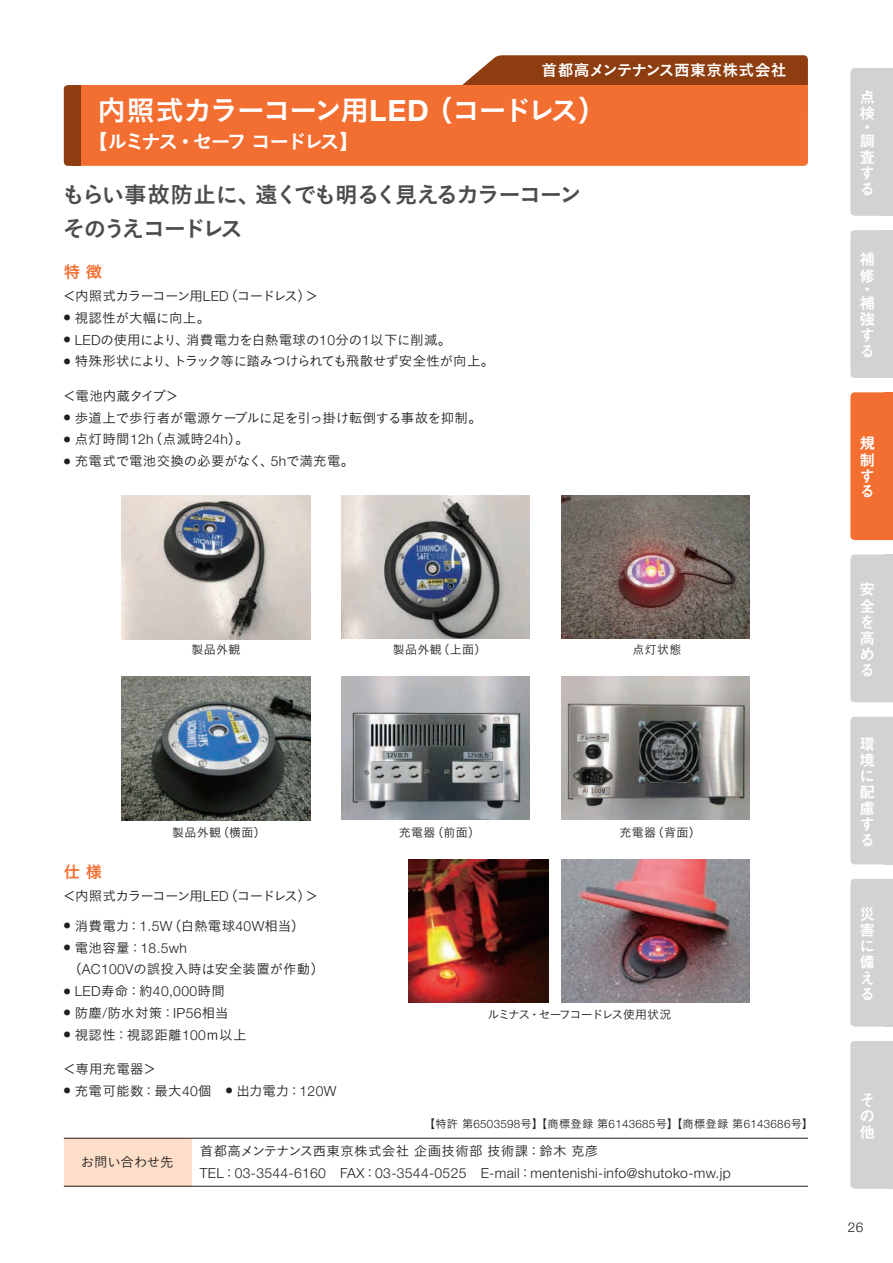
<style>
.page{position:relative;width:893px;height:1263px;background:#fff}
.page>*{position:absolute;margin:0;border:0;box-sizing:border-box;transform-origin:0 0}
.t1{font:28.5px "Koburina Go Std W6";letter-spacing:-.06em;color:#fff}
.t2{font:22.5px/34.5px "Koburina Go Std W6";letter-spacing:-.09em;color:#4b4c4d}
.t3{font:19.95px "Koburina Go Std W6";letter-spacing:-.145em;color:#fff}
.t4{font:16.5px "Koburina Go Std W6";color:#f36e31}
.t5{font:15.75px/15.9px "Midashi Go Pro MB31";color:#fff;text-align:justify}
.t6{font:15.75px "Koburina Go Std W6";letter-spacing:.025em;color:#fff}
.t7{font:300 13.95px "Helvetica Neue LT Std";letter-spacing:.025em;color:#231f20}
.t8{font:13.5px "Koburina Go Std W3";letter-spacing:-.01em;color:#231f20}
.t9{font:13.5px "Koburina Go Std W3";letter-spacing:.025em;color:#231f20}
.t10{font:13.5px "Koburina Go Std W3";letter-spacing:-.065em;color:#231f20}
.t11{font:13.5px "Koburina Go Std W3";letter-spacing:.01em;color:#231f20}
.t12{font:13.5px "Koburina Go Std W3";letter-spacing:-.04em;color:#231f20}
.t13{font:300 13.5px "Helvetica Neue";color:#231f20}
.t14{font:12px "Koburina Go Std W3";letter-spacing:.025em;color:#231f20}
.t15{font:12px "Koburina Go Std W3";letter-spacing:-.12em;color:#231f20}
.t16{font:11.25px "Koburina Go Std W3";letter-spacing:.025em;color:#231f20}
.s1{font-family:"Helvetica Neue LT Std";font-weight:700;font-size:29.4px}
.s2{font-family:"Helvetica Neue LT Std";font-weight:300;font-size:13.95px}
.s3{font-family:"Koburina Go Std W3";font-weight:400;font-size:13.5px}
.s4{font-family:"Helvetica Neue LT Std";font-weight:300;font-size:11.55px}
</style>
<div class="page">
<svg style="left:462px;top:55px;width:346px;height:30px;background:#94491d"></svg>
<div style="left:75px;top:85px;width:733px;height:81px;background:#f36e31;border-radius:4px"></div>
<div style="left:64px;top:85px;width:17px;height:81px;background:#8d3d0f;border-radius:4px"></div>
<div style="left:64px;top:1138px;width:127px;height:48px;background:#fddec9"></div>
<hr style="left:64px;top:1186px;width:127px;height:1px;background:#231f20">
<hr style="left:191px;top:1186px;width:617px;height:1px;background:#231f20">
<hr style="left:64px;top:1138px;width:127px;height:1px;background:#231f20">
<hr style="left:191px;top:1138px;width:617px;height:1px;background:#231f20">
<img style="left:122px;top:676px;width:188px;height:144px">
<img style="left:562px;top:495px;width:188px;height:143px">
<img style="left:341px;top:495px;width:189px;height:143px">
<img style="left:341px;top:676px;width:189px;height:143px">
<img style="left:408px;top:859px;width:141px;height:144px">
<img style="left:562px;top:676px;width:188px;height:143px">
<img style="left:562px;top:859px;width:188px;height:144px">
<img style="left:122px;top:495px;width:188px;height:144px">
<div style="left:850px;top:68px;width:34px;height:148px;background:#d1d2d4"></div>
<div style="left:884px;top:68px;width:9px;height:148px;background:#d1d2d4"></div>
<div style="left:850px;top:230px;width:34px;height:148px;background:#d1d2d4"></div>
<div style="left:884px;top:230px;width:9px;height:148px;background:#d1d2d4"></div>
<div style="left:850px;top:392px;width:34px;height:148px;background:#f36e31"></div>
<div style="left:884px;top:392px;width:9px;height:148px;background:#f36e31"></div>
<div style="left:850px;top:554px;width:34px;height:148px;background:#d1d2d4"></div>
<div style="left:884px;top:554px;width:9px;height:148px;background:#d1d2d4"></div>
<div style="left:850px;top:717px;width:34px;height:147px;background:#d1d2d4"></div>
<div style="left:884px;top:717px;width:9px;height:147px;background:#d1d2d4"></div>
<div style="left:850px;top:879px;width:34px;height:147px;background:#d1d2d4"></div>
<div style="left:884px;top:879px;width:9px;height:147px;background:#d1d2d4"></div>
<div style="left:850px;top:1041px;width:34px;height:148px;background:#d1d2d4"></div>
<div style="left:884px;top:1041px;width:9px;height:148px;background:#d1d2d4"></div>
<p class="t6" style="left:541px;top:58px;width:247px">首都高メンテナンス西東京株式会社</p>
<h1 class="t1" style="left:97px;top:88px;width:511px">内照式カラーコーン用<span class="s1">LED</span> （コードレス）</h1>
<h3 class="t3" style="left:88px;top:126px;width:273px">【ルミナス・セーフコードレス】</h3>
<h2 class="t2" style="left:62px;top:178px;width:521px">もらい事故防止に、遠くでも明るく見えるカラーコーンそのうえコードレス</h2>
<p class="t4" style="left:64px;top:259px;width:40px">特徴</p>
<p class="t10" style="left:63px;top:286px;width:257px">＜内照式カラーコーン用<span class="s2">LED</span>（コードレス）＞</p>
<p class="t11" style="left:64px;top:307px;width:148px"><sup>●</sup> 視認性が大幅に向上。</p>
<p class="t8" style="left:64px;top:329px;width:389px"><sup>●</sup> <span class="s2">LED</span>の使用により、消費電力を白熱電球の<span class="s2">10</span>分の<span class="s2">1</span>以下に削減。</p>
<p class="t12" style="left:64px;top:351px;width:432px"><sup>●</sup> 特殊形状により、トラック等に踏みつけられても飛散せず安全性が向上。</p>
<p class="t8" style="left:63px;top:386px;width:117px">＜電池内蔵タイプ＞</p>
<p class="t8" style="left:64px;top:407px;width:420px"><sup>●</sup> 歩道上で歩行者が電源ケーブルに足を引っ掛け転倒する事故を抑制。</p>
<p class="t8" style="left:64px;top:429px;width:187px"><sup>●</sup> 点灯時間<span class="s2">12h</span>（点滅時<span class="s2">24h</span>）。</p>
<p class="t11" style="left:64px;top:451px;width:292px"><sup>●</sup> 充電式で電池交換の必要がなく、<span class="s2">5h</span>で満充電。</p>
<p class="t14" style="left:192px;top:641px;width:50px">製品外観</p>
<p class="t14" style="left:393px;top:641px;width:95px">製品外観（上面）</p>
<p class="t14" style="left:633px;top:641px;width:50px">点灯状態</p>
<p class="t14" style="left:172px;top:823px;width:95px">製品外観（横面）</p>
<p class="t14" style="left:399px;top:823px;width:83px">充電器（前面）</p>
<p class="t14" style="left:619px;top:823px;width:83px">充電器（背面）</p>
<p class="t4" style="left:64px;top:859px;width:40px">仕様</p>
<p class="t10" style="left:63px;top:885px;width:257px">＜内照式カラーコーン用<span class="s2">LED</span>（コードレス）＞</p>
<p class="t9" style="left:64px;top:916px;width:242px"><sup>●</sup> 消費電力：<span class="s2">1.5W</span>（白熱電球<span class="s2">40W</span>相当）</p>
<p class="t7" style="left:64px;top:939px;width:125px"><sup>●</sup> <span class="s3">電池容量：</span>18.5wh</p>
<p class="t9" style="left:68px;top:959px;width:258px">（<span class="s2">AC100V</span>の誤投入時は安全装置が作動）</p>
<p class="t7" style="left:64px;top:983px;width:163px"><sup>●</sup> LED<span class="s3">寿命：約</span>40,000<span class="s3">時間</span></p>
<p class="t8" style="left:64px;top:1003px;width:166px"><sup>●</sup> 防塵<span class="s2">/</span>防水対策：<span class="s2">IP56</span>相当</p>
<p class="t9" style="left:64px;top:1024px;width:184px"><sup>●</sup> 視認性：視認距離<span class="s2">100</span>ｍ以上</p>
<p class="t8" style="left:63px;top:1059px;width:95px">＜専用充電器＞</p>
<p class="t9" style="left:64px;top:1081px;width:274px"><sup>●</sup> 充電可能数：最大<span class="s2">40</span>個　<sup>●</sup> 出力電力：<span class="s2">120W</span></p>
<p class="t15" style="left:487px;top:1006px;width:185px">ルミナス・セーフコードレス使用状況</p>
<p class="t16" style="left:424px;top:1116px;width:391px">【特許第<span class="s4">6503598</span>号】【商標登録第<span class="s4">6143685</span>号】【商標登録第<span class="s4">6143686</span>号】</p>
<p class="t8" style="left:81px;top:1152px;width:94px">お問い合わせ先</p>
<p class="t9" style="left:200px;top:1141px;width:400px">首都高メンテナンス西東京株式会社企画技術部技術課：鈴木克彦</p>
<p class="t7" style="left:200px;top:1165px;width:532px">TEL<span class="s3">：</span>03-3544-6160 FAX<span class="s3">：</span>03-3544-0525 E-mail<span class="s3">：</span>mentenishi-info@shutoko-mw.jp</p>
<p class="t5" style="left:860px;top:87px;width:17px">点検</p>
<p class="t5" style="left:860px;top:118px;width:16px;line-height:13.8px">・調</p>
<p class="t5" style="left:860px;top:147px;width:16px">査する</p>
<p class="t5" style="left:860px;top:249px;width:16px">補修</p>
<p class="t5" style="left:860px;top:281px;width:16px;line-height:13.8px">・補</p>
<p class="t5" style="left:860px;top:309px;width:17px">強する</p>
<p class="t5" style="left:860px;top:434px;width:17px">規制する</p>
<p class="t5" style="left:860px;top:580px;width:16px">安全を高める</p>
<p class="t5" style="left:860px;top:734px;width:17px">環境に配慮する</p>
<p class="t5" style="left:860px;top:904px;width:16px">災害に備える</p>
<p class="t5" style="left:860px;top:1090px;width:17px;text-align:left">その他</p>
<p class="t13" style="left:848px;top:1219px;width:17px">26</p>
</div>
